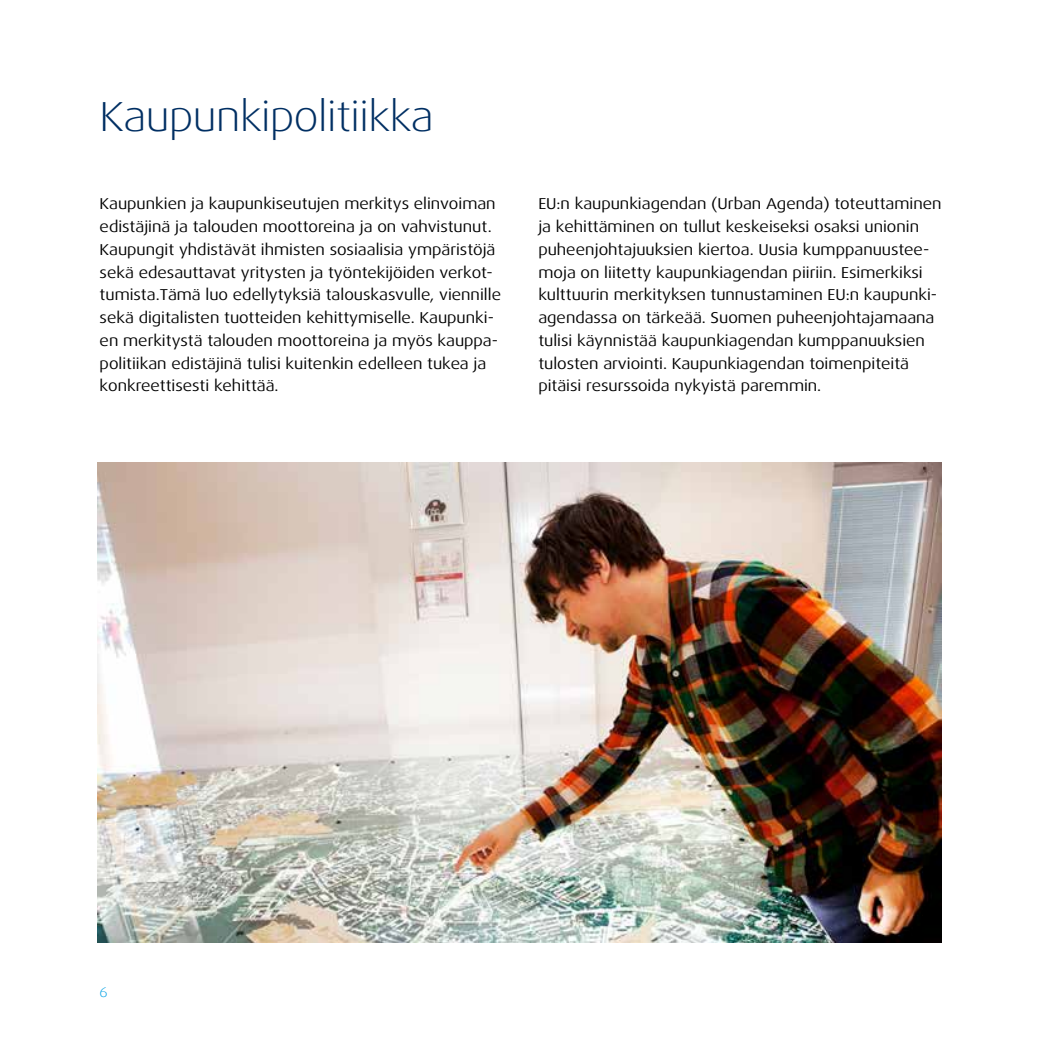
<style>
.page{position:relative;width:1042px;height:1042px;background:#fff}
.page>*{position:absolute;margin:0;border:0;box-sizing:border-box;transform-origin:0 0}
.t1{font:300 42px "Dax Wide";letter-spacing:-.01em;color:#002f63}
.t2{font:15.75px/22.8px "Dax Wide";color:#000}
.t3{font:300 14px "Dax Wide";color:#009fe3}
</style>
<div class="page">
<img style="left:98px;top:462px;width:843px;height:481px">
<h1 class="t1" style="left:100px;top:92px;width:336px">Kaupunkipolitiikka</h1>
<p class="t2" style="left:100px;top:193px;width:403px">Kaupunkien ja kaupunkiseutujen merkitys elinvoiman edistäjinä ja talouden moottoreina ja on vahvistunut.<br>Kaupungit yhdistävät ihmisten sosiaalisia ympäristöjä sekä edesauttavat yritysten ja työntekijöiden verkot&shy;tumista.Tämä luo edellytyksiä talouskasvulle, viennille sekä digitalisten tuotteiden kehittymiselle. Kaupunki&shy;en merkitystä talouden moottoreina ja myös kauppa&shy;politiikan edistäjinä tulisi kuitenkin edelleen tukea ja konkreettisesti kehittää.</p>
<p class="t2" style="left:538px;top:193px;width:405px">EU:n kaupunkiagendan (Urban Agenda) toteuttaminen ja kehittäminen on tullut keskeiseksi osaksi unionin puheenjohtajuuksien kiertoa. Uusia kumppanuustee&shy;moja on liitetty kaupunkiagendan piiriin. Esimerkiksi kulttuurin merkityksen tunnustaminen EU:n kaupunki&shy;agendassa on tärkeää. Suomen puheenjohtajamaana tulisi käynnistää kaupunkiagendan kumppanuuksien tulosten arviointi. Kaupunkiagendan toimenpiteitä pitäisi resurssoida nykyistä paremmin.</p>
<p class="t3" style="left:100px;top:984px;width:10px">6</p>
</div>
